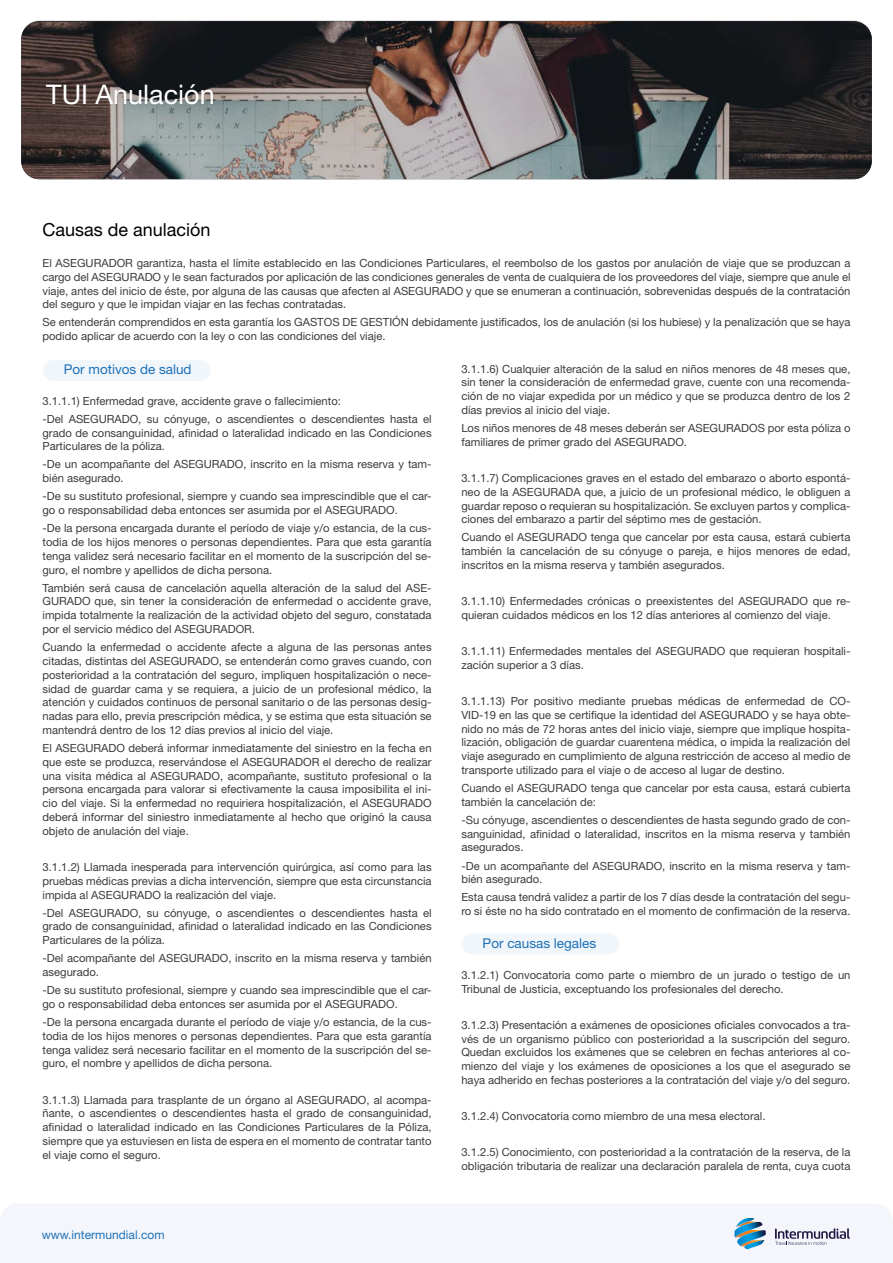
<style>
.page{position:relative;width:893px;height:1263px;background:#fff}
.page>*{position:absolute;margin:0;border:0;box-sizing:border-box;transform-origin:0 0}
.t1{font:27px "Helvetica Neue LT Std";color:#fff}
.t2{font:18px "Helvetica Neue LT Std";color:#000}
.t3{font:13.5px "Helvetica Neue LT Std";color:#1d71b8}
.t4{font:12px "Helvetica Neue LT Std";color:#1d71b8}
.t5{font:11.25px/13.8px "Helvetica Neue LT Std";color:#3c3c3b}
</style>
<div class="page">
<div style="left:0;top:1204px;width:893px;height:59px;background:#f4f6fc"></div>
<img style="left:736px;top:1218px;width:19px;height:4px">
<img style="left:734px;top:1222px;width:29px;height:15px">
<img style="left:744px;top:1246px;width:20px;height:3px">
<img style="left:737px;top:1230px;width:29px;height:16px">
<svg style="left:775px;top:1228px;width:75px;height:17px"></svg>
<svg style="left:21px;top:20px;width:851px;height:159px;background:#555151"></svg>
<div style="left:43px;top:360px;width:167px;height:21px;background:#f1f6fa;border-radius:10px"></div>
<div style="left:461px;top:933px;width:158px;height:21px;background:#f1f6fa;border-radius:10px"></div>
<h1 class="t1" style="left:46px;top:79px;width:170px">TUI Anulación</h1>
<h2 class="t2" style="left:43px;top:219px;width:170px">Causas de anulación</h2>
<p class="t5" style="left:43px;top:256px;width:809px;text-align:justify">El ASEGURADOR garantiza, hasta el límite establecido en las Condiciones Particulares, el reembolso de los gastos por anulación de viaje que se produzcan a cargo del ASEGURADO y le sean facturados por aplicación de las condiciones generales de venta de cualquiera de los proveedores del viaje, siempre que anule el viaje, antes del inicio de éste, por alguna de las causas que afecten al ASEGURADO y que se enumeran a continuación, sobrevenidas después de la contratación del seguro y que le impidan viajar en las fechas contratadas.</p>
<p class="t5" style="left:43px;top:315px;width:809px">Se entenderán comprendidos en esta garantía los GASTOS DE GESTIÓN debidamente justificados, los de anulación (si los hubiese) y la penalización que se haya podido aplicar de acuerdo con la ley o con las condiciones del viaje.</p>
<p class="t3" style="left:64px;top:361px;width:129px">Por motivos de salud</p>
<p class="t5" style="left:43px;top:392px;width:391px;line-height:18px">3.1.1.1) Enfermedad grave, accidente grave o fallecimiento:<br>-Del ASEGURADO, su cónyuge, o ascendientes o descendientes hasta el</p>
<p class="t5" style="left:43px;top:426px;width:391px">grado de consanguinidad, afinidad o lateralidad indicado en las Condiciones<br>Particulares de la póliza.</p>
<p class="t5" style="left:43px;top:457px;width:391px">-De un acompañante del ASEGURADO, inscrito en la misma reserva y tam&shy;bién asegurado.</p>
<p class="t5" style="left:43px;top:489px;width:391px">-De su sustituto profesional, siempre y cuando sea imprescindible que el car&shy;go o responsabilidad deba entonces ser asumida por el ASEGURADO.</p>
<p class="t5" style="left:43px;top:521px;width:391px;text-align:justify">-De la persona encargada durante el período de viaje y/o estancia, de la cus&shy;todia de los hijos menores o personas dependientes. Para que esta garantía tenga validez será necesario facilitar en el momento de la suscripción del se&shy;guro, el nombre y apellidos de dicha persona.</p>
<p class="t5" style="left:43px;top:581px;width:391px;text-align:justify">También será causa de cancelación aquella alteración de la salud del ASE-GURADO que, sin tener la consideración de enfermedad o accidente grave, impida totalmente la realización de la actividad objeto del seguro, constatada por el servicio médico del ASEGURADOR.</p>
<p class="t5" style="left:43px;top:640px;width:391px;text-align:justify">Cuando la enfermedad o accidente afecte a alguna de las personas antes citadas, distintas del ASEGURADO, se entenderán como graves cuando, con posterioridad a la contratación del seguro, impliquen hospitalización o nece&shy;sidad de guardar cama y se requiera, a juicio de un profesional médico, la atención y cuidados continuos de personal sanitario o de las personas desig&shy;nadas para ello, previa prescripción médica, y se estima que esta situación se mantendrá dentro de los 12 días previos al inicio del viaje.</p>
<p class="t5" style="left:43px;top:741px;width:391px;text-align:justify">El ASEGURADO deberá informar inmediatamente del siniestro en la fecha en que este se produzca, reservándose el ASEGURADOR el derecho de realizar una visita médica al ASEGURADO, acompañante, sustituto profesional o la persona encargada para valorar si efectivamente la causa imposibilita el ini&shy;cio del viaje. Si la enfermedad no requiriera hospitalización, el ASEGURADO deberá informar del siniestro inmediatamente al hecho que originó la causa objeto de anulación del viaje.</p>
<p class="t5" style="left:43px;top:860px;width:391px;text-align:justify">3.1.1.2) Llamada inesperada para intervención quirúrgica, así como para las pruebas médicas previas a dicha intervención, siempre que esta circunstancia impida al ASEGURADO la realización del viaje.</p>
<p class="t5" style="left:43px;top:905px;width:391px;text-align:justify">-Del ASEGURADO, su cónyuge, o ascendientes o descendientes hasta el grado de consanguinidad, afinidad o lateralidad indicado en las Condiciones Particulares de la póliza.</p>
<p class="t5" style="left:43px;top:951px;width:391px">-Del acompañante del ASEGURADO, inscrito en la misma reserva y también asegurado.</p>
<p class="t5" style="left:43px;top:983px;width:391px">-De su sustituto profesional, siempre y cuando sea imprescindible que el car&shy;go o responsabilidad deba entonces ser asumida por el ASEGURADO.</p>
<p class="t5" style="left:43px;top:1015px;width:391px;text-align:justify">-De la persona encargada durante el período de viaje y/o estancia, de la cus&shy;todia de los hijos menores o personas dependientes. Para que esta garantía tenga validez será necesario facilitar en el momento de la suscripción del se&shy;guro, el nombre y apellidos de dicha persona.</p>
<p class="t5" style="left:43px;top:1092px;width:391px;text-align:justify">3.1.1.3) Llamada para trasplante de un órgano al ASEGURADO, al acompa&shy;ñante, o ascendientes o descendientes hasta el grado de consanguinidad, afinidad o lateralidad indicado en las Condiciones Particulares de la Póliza, siempre que ya estuviesen en lista de espera en el momento de contratar tanto el viaje como el seguro.</p>
<p class="t4" style="left:42px;top:1227px;width:124px">www.intermundial.com</p>
<p class="t5" style="left:461px;top:361px;width:391px;text-align:justify">3.1.1.6) Cualquier alteración de la salud en niños menores de 48 meses que, sin tener la consideración de enfermedad grave, cuente con una recomenda&shy;ción de no viajar expedida por un médico y que se produzca dentro de los 2 días previos al inicio del viaje.</p>
<p class="t5" style="left:461px;top:421px;width:391px">Los niños menores de 48 meses deberán ser ASEGURADOS por esta póliza o familiares de primer grado del ASEGURADO.</p>
<p class="t5" style="left:461px;top:471px;width:391px;text-align:justify">3.1.1.7) Complicaciones graves en el estado del embarazo o aborto espontá&shy;neo de la ASEGURADA que, a juicio de un profesional médico, le obliguen a guardar reposo o requieran su hospitalización. Se excluyen partos y complica&shy;ciones del embarazo a partir del séptimo mes de gestación.</p>
<p class="t5" style="left:461px;top:530px;width:391px;text-align:justify">Cuando el ASEGURADO tenga que cancelar por esta causa, estará cubierta también la cancelación de su cónyuge o pareja, e hijos menores de edad, inscritos en la misma reserva y también asegurados.</p>
<p class="t5" style="left:461px;top:594px;width:391px">3.1.1.10) Enfermedades crónicas o preexistentes del ASEGURADO que re&shy;quieran cuidados médicos en los 12 días anteriores al comienzo del viaje.</p>
<p class="t5" style="left:461px;top:644px;width:391px">3.1.1.11) Enfermedades mentales del ASEGURADO que requieran hospitali&shy;zación superior a 3 días.</p>
<p class="t5" style="left:461px;top:694px;width:391px;text-align:justify">3.1.1.13) Por positivo mediante pruebas médicas de enfermedad de CO-VID-19 en las que se certifique la identidad del ASEGURADO y se haya obte&shy;nido no más de 72 horas antes del inicio viaje, siempre que implique hospita&shy;lización, obligación de guardar cuarentena médica, o impida la realización del viaje asegurado en cumplimiento de alguna restricción de acceso al medio de transporte utilizado para el viaje o de acceso al lugar de destino.</p>
<p class="t5" style="left:461px;top:781px;width:391px">Cuando el ASEGURADO tenga que cancelar por esta causa, estará cubierta también la cancelación de:</p>
<p class="t5" style="left:461px;top:813px;width:391px;text-align:justify">-Su cónyuge, ascendientes o descendientes de hasta segundo grado de con&shy;sanguinidad, afinidad o lateralidad, inscritos en la misma reserva y también asegurados.</p>
<p class="t5" style="left:461px;top:858px;width:391px">-De un acompañante del ASEGURADO, inscrito en la misma reserva y tam&shy;bién asegurado.</p>
<p class="t5" style="left:461px;top:890px;width:391px">Esta causa tendrá validez a partir de los 7 días desde la contratación del segu&shy;ro si éste no ha sido contratado en el momento de confirmación de la reserva.</p>
<p class="t3" style="left:483px;top:935px;width:115px">Por causas legales</p>
<p class="t5" style="left:461px;top:968px;width:391px">3.1.2.1) Convocatoria como parte o miembro de un jurado o testigo de un<br>Tribunal de Justicia, exceptuando los profesionales del derecho.</p>
<p class="t5" style="left:461px;top:1018px;width:391px;text-align:justify">3.1.2.3) Presentación a exámenes de oposiciones oficiales convocados a tra&shy;vés de un organismo público con posterioridad a la suscripción del seguro.<br>Quedan excluidos los exámenes que se celebren en fechas anteriores al co&shy;mienzo del viaje y los exámenes de oposiciones a los que el asegurado se haya adherido en fechas posteriores a la contratación del viaje y/o del seguro.</p>
<p class="t5" style="left:461px;top:1109px;width:306px">3.1.2.4) Convocatoria como miembro de una mesa electoral.</p>
<p class="t5" style="left:461px;top:1145px;width:391px">3.1.2.5) Conocimiento, con posterioridad a la contratación de la reserva, de la obligación tributaria de realizar una declaración paralela de renta, cuya cuota</p>
</div>
